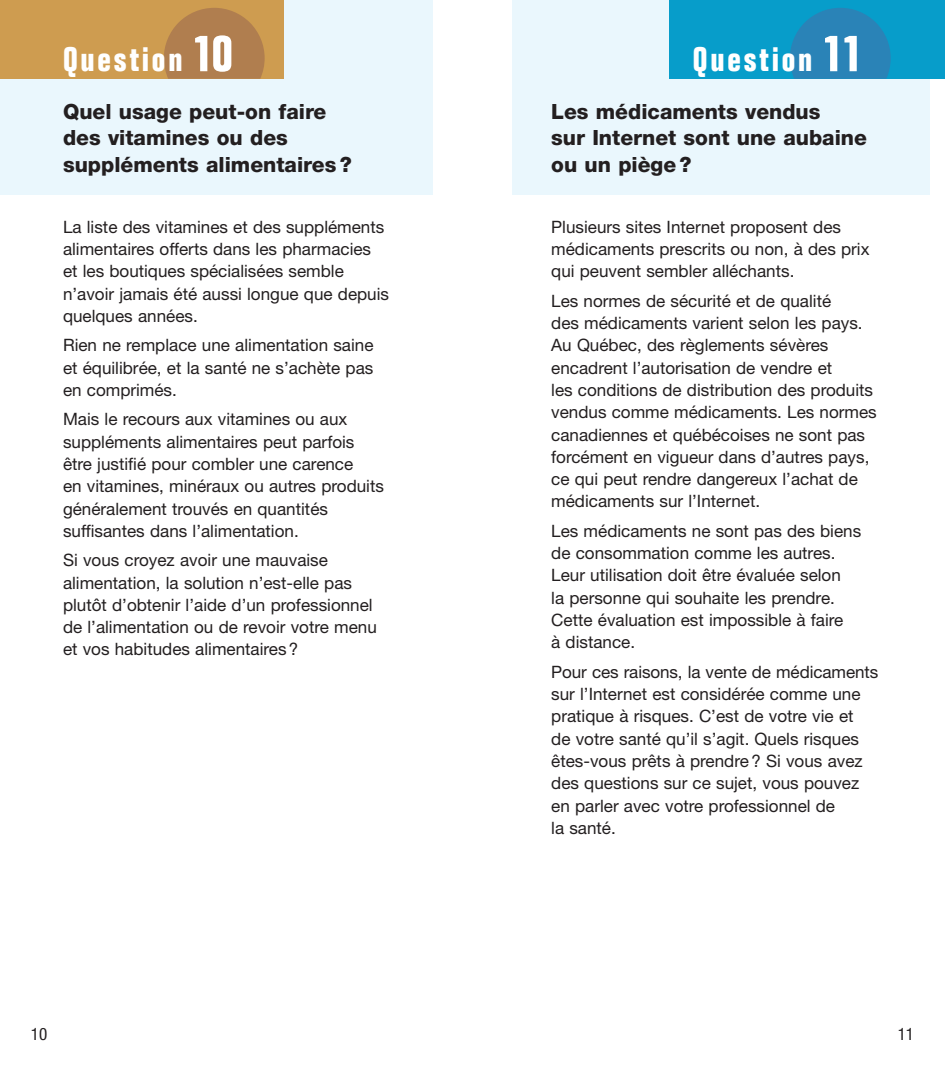
<style>
.page{position:relative;width:945px;height:1071px;background:#fff}
.page>*{position:absolute;margin:0;border:0;box-sizing:border-box;transform-origin:0 0}
.t1{font:700 condensed 33.25px "Folio";letter-spacing:.085em;color:#fff}
.t2{font:800 21px/26.2px "Helvetica Neue";color:#231f20}
.t3{font:17.15px/22.2px "Helvetica Neue";color:#231f20}
.t4{font:condensed 17.15px "Helvetica Neue";color:#231f20}
.s1{font-size:50.75px}
</style>
<div class="page">
<div style="left:512px;top:0;width:417px;height:195px;background:#eaf7fd"></div>
<div style="left:669px;top:0;width:276px;height:79px;background:#079dca"></div>
<svg style="left:790px;top:8px;width:101px;height:71px"></svg>
<div style="left:0;top:0;width:433px;height:195px;background:#eaf7fd"></div>
<div style="left:0;top:0;width:284px;height:79px;background:#ce9c50"></div>
<svg style="left:164px;top:8px;width:101px;height:71px"></svg>
<h1 class="t1" style="left:63px;top:48px;width:172px">Question <span class="s1">10</span></h1>
<h1 class="t1" style="left:693px;top:48px;width:172px">Question <span class="s1">11</span></h1>
<p class="t2" style="left:63px;top:100px;width:290px">Quel usage peut-on faire des vitamines ou des suppléments alimentaires ?</p>
<p class="t2" style="left:551px;top:100px;width:317px">Les médicaments vendus<br>sur Internet sont une aubaine ou un piège ?</p>
<p class="t3" style="left:63px;top:217px;width:328px">La liste des vitamines et des suppléments alimentaires offerts dans les pharmacies et les boutiques spécialisées semble n’avoir jamais été aussi longue que depuis quelques années.</p>
<p class="t3" style="left:63px;top:336px;width:312px;text-align:justify">Rien ne remplace une alimentation saine et équilibrée, et la santé ne s’achète pas en comprimés.</p>
<p class="t3" style="left:63px;top:410px;width:323px">Mais le recours aux vitamines ou aux suppléments alimentaires peut parfois être justifié pour combler une carence<br>en vitamines, minéraux ou autres produits généralement trouvés en quantités suffisantes dans l’alimentation.</p>
<p class="t3" style="left:63px;top:551px;width:315px">Si vous croyez avoir une mauvaise alimentation, la solution n’est-elle pas plutôt d’obtenir l’aide d’un professionnel de l’alimentation ou de revoir votre menu et vos habitudes alimentaires ?</p>
<p class="t3" style="left:551px;top:217px;width:320px">Plusieurs sites Internet proposent des médicaments prescrits ou non, à des prix qui peuvent sembler alléchants.</p>
<p class="t3" style="left:551px;top:291px;width:327px">Les normes de sécurité et de qualité<br>des médicaments varient selon les pays.<br>Au Québec, des règlements sévères encadrent l’autorisation de vendre et<br>les conditions de distribution des produits vendus comme médicaments. Les normes canadiennes et québécoises ne sont pas forcément en vigueur dans d’autres pays, ce qui peut rendre dangereux l’achat de médicaments sur l’Internet.</p>
<p class="t3" style="left:551px;top:521px;width:312px">Les médicaments ne sont pas des biens de consommation comme les autres.<br>Leur utilisation doit être évaluée selon<br>la personne qui souhaite les prendre.<br>Cette évaluation est impossible à faire<br>à distance.</p>
<p class="t3" style="left:551px;top:662px;width:329px">Pour ces raisons, la vente de médicaments sur l’Internet est considérée comme une pratique à risques. C’est de votre vie et<br>de votre santé qu’il s’agit. Quels risques êtes-vous prêts à prendre ? Si vous avez des questions sur ce sujet, vous pouvez en parler avec votre professionnel de<br>la santé.</p>
<p class="t4" style="left:31px;top:1028px;width:18px">10</p>
<p class="t4" style="left:898px;top:1028px;width:18px">11</p>
</div>
